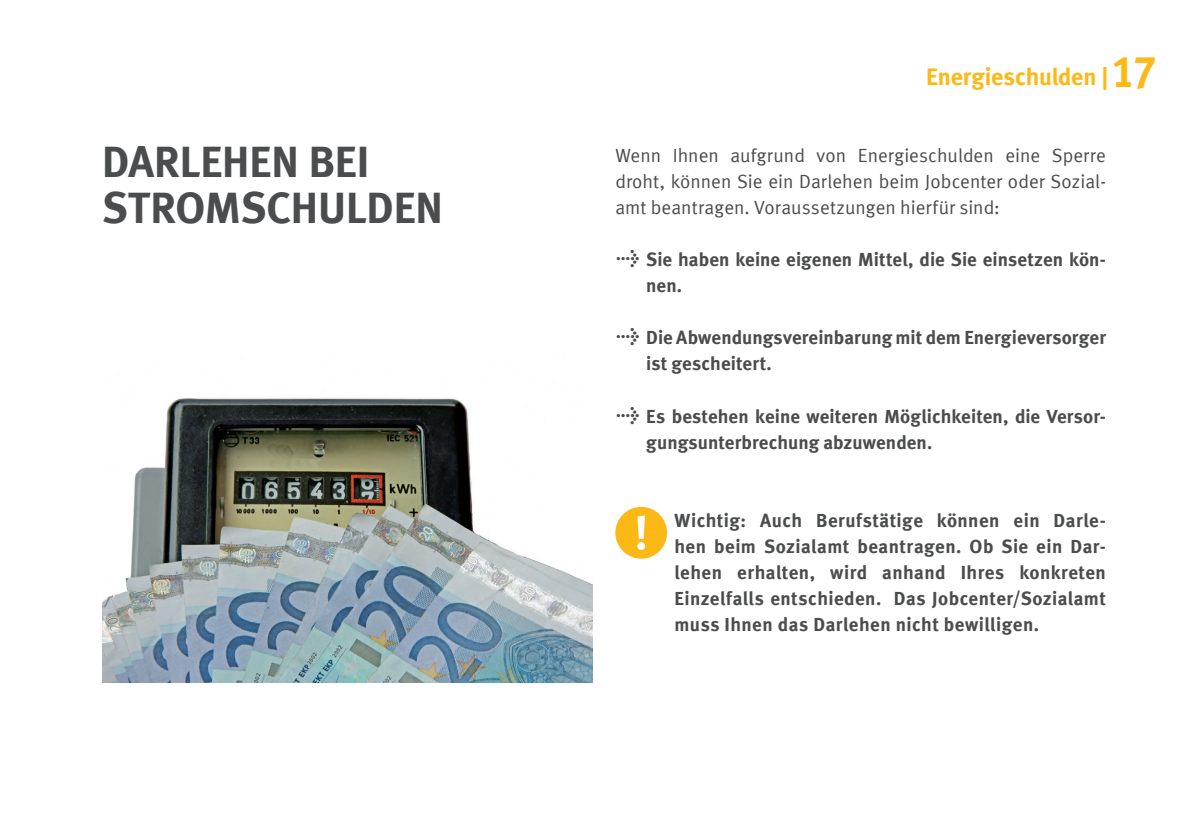
<style>
.page{position:relative;width:1191px;height:840px;background:#fff}
.page>*{position:absolute;margin:0;border:0;box-sizing:border-box;transform-origin:0 0}
.t1{font:700 44px/46px "VZ Meta LF";color:#4b4c4d}
.t2{font:700 24px "VZ Meta LF";letter-spacing:-.005em;color:#fcb814}
.t3{font:700 19px/26px "VZ Meta LF";letter-spacing:.01em;color:#4b4c4d}
.t4{font:19px/26px "VZ Meta LF";letter-spacing:.005em;color:#4b4c4d;text-align:justify}
.t5{font:19px "Meta Bold Italic Expert";color:#4b4c4d}
.s1{font-size:44px}
</style>
<div class="page">
<img style="left:102px;top:398px;width:490px;height:284px">
<p class="t2" style="left:926px;top:63px;width:232px">Energieschulden | <span class="s1">17</span></p>
<h1 class="t1" style="left:102px;top:138px;width:342px">DARLEHEN BEI<br>STROMSCHULDEN</h1>
<p class="t4" style="left:615px;top:142px;width:492px">Wenn Ihnen aufgrund von Energieschulden eine Sperre droht, können Sie ein Darlehen beim Jobcenter oder Sozial&shy;amt beantragen. Voraussetzungen hierfür sind:</p>
<p class="t5" style="left:615px;top:270px;width:24px;rotate:-90deg">n</p>
<p class="t3" style="left:646px;top:246px;width:461px">Sie haben keine eigenen Mittel, die Sie einsetzen kön&shy;nen.</p>
<p class="t5" style="left:615px;top:348px;width:24px;rotate:-90deg">n</p>
<p class="t3" style="left:646px;top:324px;width:461px">Die Abwendungsvereinbarung mit dem Energieversorger ist gescheitert.</p>
<p class="t5" style="left:615px;top:426px;width:24px;rotate:-90deg">n</p>
<p class="t3" style="left:646px;top:402px;width:461px">Es bestehen keine weiteren Möglichkeiten, die Versor&shy;gungsunterbrechung abzuwenden.</p>
<p class="t3" style="left:674px;top:506px;width:433px;text-align:justify">Wichtig: Auch Berufstätige können ein Darle&shy;hen beim Sozialamt beantragen. Ob Sie ein Dar&shy;lehen erhalten, wird anhand Ihres konkreten Einzelfalls entschieden. Das Jobcenter/Sozialamt muss Ihnen das Darlehen nicht bewilligen.</p>
</div>
